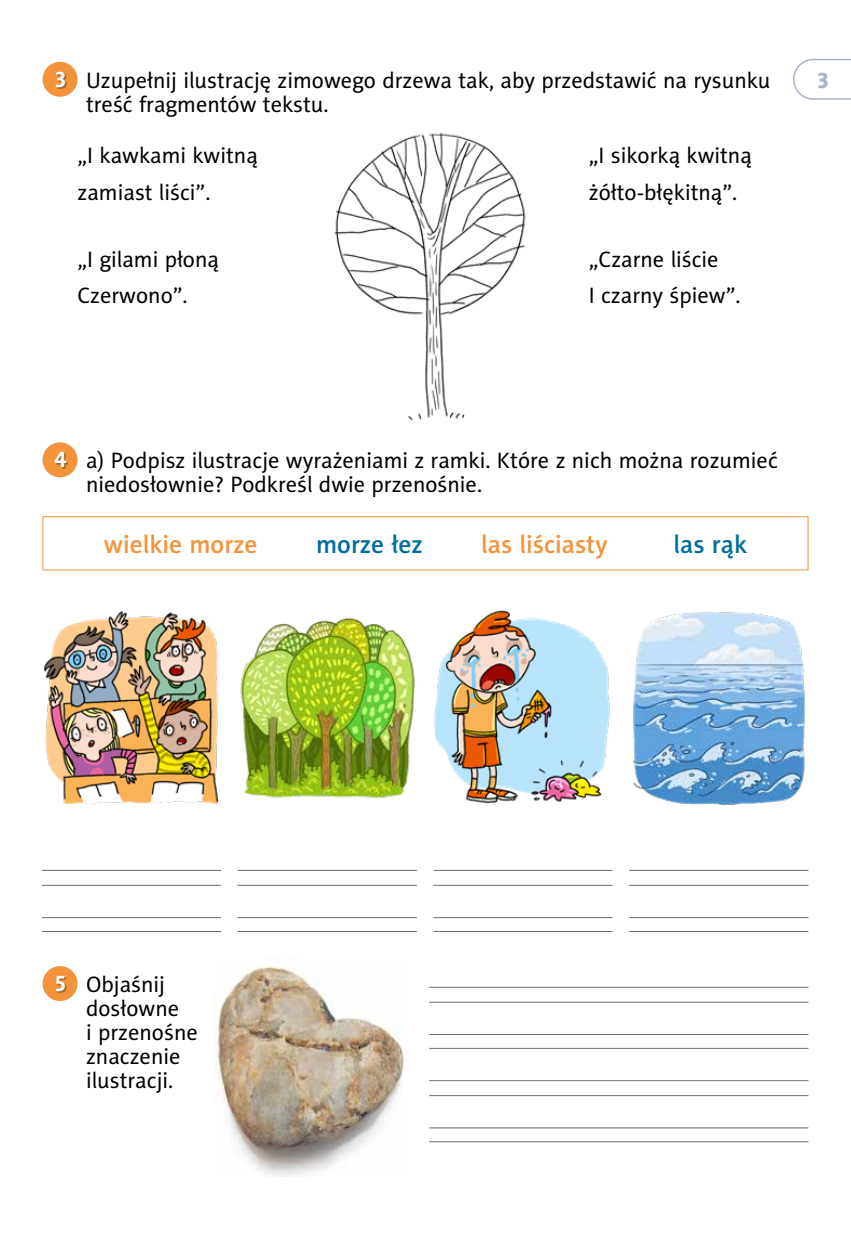
<style>
.page{position:relative;width:851px;height:1234px;background:#fff}
.page>*{position:absolute;margin:0;border:0;box-sizing:border-box;transform-origin:0 0}
.t1{font:25.5px "Naomi Sans EFN Medium";color:#f3943d}
.t2{font:25.5px "Naomi Sans EFN Medium";color:#006e9d}
.t3{font:22.5px/24px "Naomi Sans EFN";color:#000}
.t4{font:700 22.5px "Naomi Sans EFN";color:#fff}
.t5{font:22.5px "Naomi Sans EFN Heavy";color:#a9b2c9}
</style>
<div class="page">
<svg style="left:793px;top:58px;width:57px;height:42px"></svg>
<img style="left:213px;top:957px;width:192px;height:219px">
<div style="left:43px;top:62px;width:34px;height:35px;background:#f3943d;border-radius:50%"></div>
<div style="left:43px;top:442px;width:34px;height:35px;background:#f3943d;border-radius:50%"></div>
<div style="left:43px;top:965px;width:34px;height:35px;background:#f3943d;border-radius:50%"></div>
<div style="left:57px;top:73px;width:10px;height:15px;background:#000;opacity:.34"></div>
<div style="left:56px;top:453px;width:12px;height:15px;background:#000;opacity:.34"></div>
<div style="left:58px;top:977px;width:9px;height:15px;background:#000;opacity:.34"></div>
<div style="left:43px;top:516px;width:765px;height:54px;border:1px solid #f3943d"></div>
<img style="left:44px;top:611px;width:175px;height:194px">
<img style="left:240px;top:617px;width:175px;height:181px">
<img style="left:434px;top:610px;width:176px;height:194px">
<img style="left:633px;top:612px;width:172px;height:193px">
<hr style="left:42px;top:930px;width:179px;height:1px;background:#6e6e6e">
<hr style="left:42px;top:917px;width:179px;height:1px;background:#6e6e6e">
<hr style="left:433px;top:930px;width:179px;height:1px;background:#6e6e6e">
<hr style="left:433px;top:917px;width:179px;height:1px;background:#6e6e6e">
<hr style="left:42px;top:884px;width:179px;height:1px;background:#6e6e6e">
<hr style="left:42px;top:869px;width:179px;height:1px;background:#6e6e6e">
<hr style="left:433px;top:884px;width:179px;height:1px;background:#6e6e6e">
<hr style="left:433px;top:869px;width:179px;height:1px;background:#6e6e6e">
<hr style="left:237px;top:930px;width:180px;height:1px;background:#6e6e6e">
<hr style="left:237px;top:917px;width:180px;height:1px;background:#6e6e6e">
<hr style="left:629px;top:930px;width:179px;height:1px;background:#6e6e6e">
<hr style="left:629px;top:917px;width:179px;height:1px;background:#6e6e6e">
<hr style="left:237px;top:884px;width:180px;height:1px;background:#6e6e6e">
<hr style="left:237px;top:869px;width:180px;height:1px;background:#6e6e6e">
<hr style="left:629px;top:884px;width:179px;height:1px;background:#6e6e6e">
<hr style="left:629px;top:869px;width:179px;height:1px;background:#6e6e6e">
<img style="left:334px;top:132px;width:192px;height:289px">
<hr style="left:429px;top:1047px;width:379px;height:1px;background:#6e6e6e">
<hr style="left:429px;top:1033px;width:379px;height:1px;background:#6e6e6e">
<hr style="left:429px;top:1141px;width:379px;height:1px;background:#6e6e6e">
<hr style="left:429px;top:1127px;width:379px;height:1px;background:#6e6e6e">
<hr style="left:429px;top:1001px;width:379px;height:1px;background:#6e6e6e">
<hr style="left:429px;top:986px;width:379px;height:1px;background:#6e6e6e">
<hr style="left:429px;top:1094px;width:379px;height:1px;background:#6e6e6e">
<hr style="left:429px;top:1080px;width:379px;height:1px;background:#6e6e6e">
<p class="t4" style="left:54px;top:65px;width:14px">3</p>
<p class="t3" style="left:86px;top:68px;width:686px">Uzupełnij ilustrację zimowego drzewa tak, aby przedstawić na rysunku</p>
<p class="t5" style="left:816px;top:66px;width:15px">3</p>
<p class="t3" style="left:86px;top:92px;width:244px">treść fragmentów tekstu.</p>
<p class="t3" style="left:78px;top:137px;width:182px;line-height:36.8px">„I kawkami kwitną zamiast liści”.</p>
<p class="t3" style="left:588px;top:137px;width:164px;line-height:36.8px">„I sikorką kwitną żółto-błękitną”.</p>
<p class="t3" style="left:78px;top:240px;width:143px;line-height:36.8px">„I gilami płoną<br>Czerwono”.</p>
<p class="t3" style="left:588px;top:240px;width:153px;line-height:36.8px">„Czarne liście<br>I czarny śpiew”.</p>
<p class="t4" style="left:54px;top:445px;width:14px">4</p>
<p class="t3" style="left:86px;top:448px;width:693px">a) Podpisz ilustracje wyrażeniami z ramki. Które z nich można rozumieć niedosłownie? Podkreśl dwie przenośnie.</p>
<p class="t1" style="left:104px;top:528px;width:155px">wielkie morze</p>
<p class="t2" style="left:316px;top:528px;width:108px">morze łez</p>
<p class="t1" style="left:481px;top:528px;width:128px">las liściasty</p>
<p class="t2" style="left:673px;top:528px;width:75px">las rąk</p>
<p class="t4" style="left:54px;top:969px;width:14px">5</p>
<p class="t3" style="left:86px;top:971px;width:113px">Objaśnij dosłowne<br>i przenośne znaczenie ilustracji.</p>
</div>
